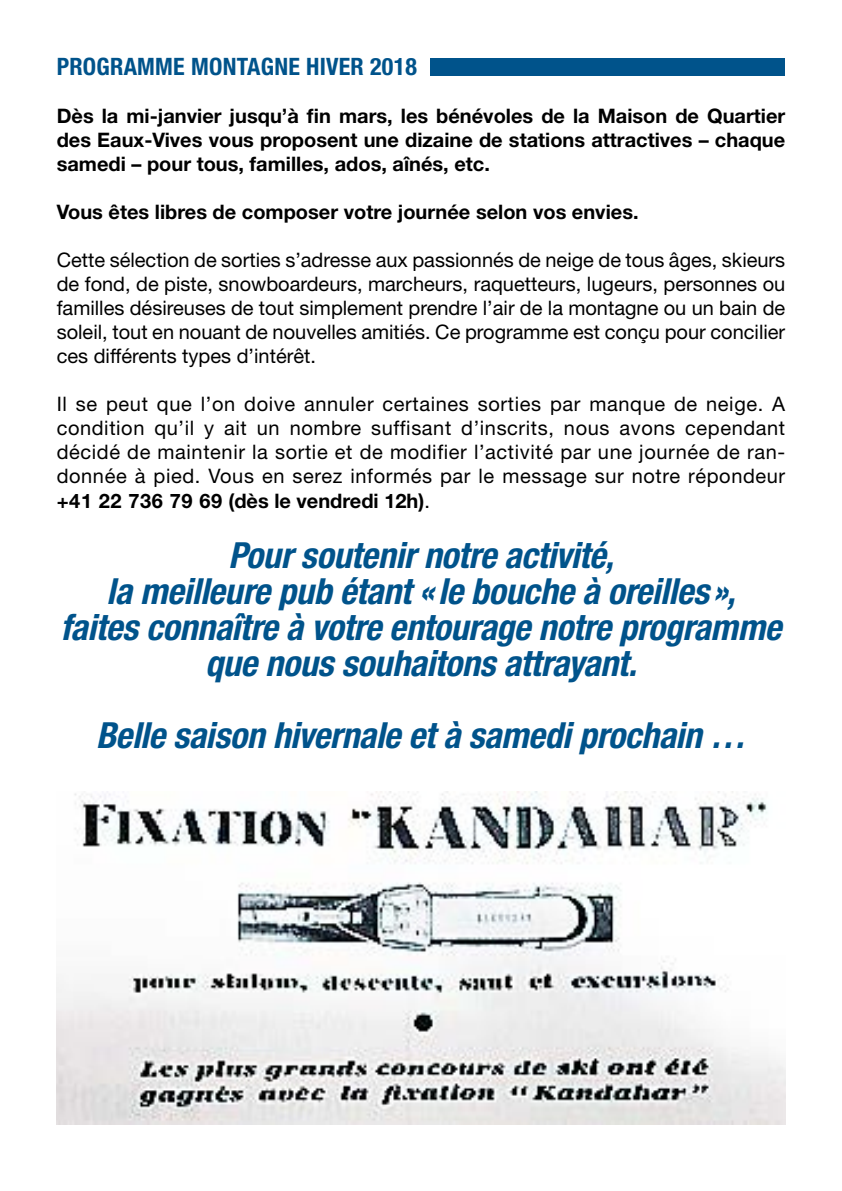
<style>
.page{position:relative;width:842px;height:1191px;background:#fff}
.page>*{position:absolute;margin:0;border:0;box-sizing:border-box;transform-origin:0 0}
.t1{font:italic 700 condensed 36px/36px "Helvetica Neue";letter-spacing:-.01em;color:#00538b;text-align:center}
.t2{font:700 condensed 24px "Helvetica Neue";letter-spacing:.01em;color:#00538b}
.t3{font:20px/24px "Helvetica Neue";color:#000;text-align:justify}
.t4{font:700 20px/24px "Helvetica Neue";color:#000;text-align:justify}
.s1{font-weight:700}
</style>
<div class="page">
<div style="left:431px;top:58px;width:354px;height:17px;background:#00538b"></div>
<img style="left:57px;top:791px;width:728px;height:333px">
<p class="t2" style="left:57px;top:52px;width:362px">PROGRAMME MONTAGNE HIVER 2018</p>
<p class="t4" style="left:57px;top:104px;width:730px">Dès la mi-janvier jusqu’à fin mars, les bénévoles de la Maison de Quartier des Eaux-Vives vous proposent une dizaine de stations attractives – chaque samedi – pour tous, familles, ados, aînés, etc.</p>
<p class="t4" style="left:57px;top:200px;width:583px">Vous êtes libres de composer votre journée selon vos envies.</p>
<p class="t3" style="left:57px;top:248px;width:730px">Cette sélection de sorties s’adresse aux passionnés de neige de tous âges, skieurs de fond, de piste, snowboardeurs, marcheurs, raquetteurs, lugeurs, personnes ou familles désireuses de tout simplement prendre l’air de la montagne ou un bain de soleil, tout en nouant de nouvelles amitiés. Ce programme est conçu pour concilier ces différents types d’intérêt.</p>
<p class="t3" style="left:57px;top:392px;width:730px">Il se peut que l’on doive annuler certaines sorties par manque de neige. A condition qu’il y ait un nombre suffisant d’inscrits, nous avons cependant décidé de maintenir la sortie et de modifier l’activité par une journée de ran&shy;donnée à pied. Vous en serez informés par le message sur notre répondeur <span class="s1">+41 22 736 79 69 (dès le vendredi 12h)</span>.</p>
<h1 class="t1" style="left:61px;top:536px;width:722px">Pour soutenir notre activité,<br>la meilleure pub étant «le bouche à oreilles»,<br>faites connaître à votre entourage notre programme que nous souhaitons attrayant.</h1>
<h1 class="t1" style="left:96px;top:716px;width:651px">Belle saison hivernale et à samedi prochain …</h1>
</div>
